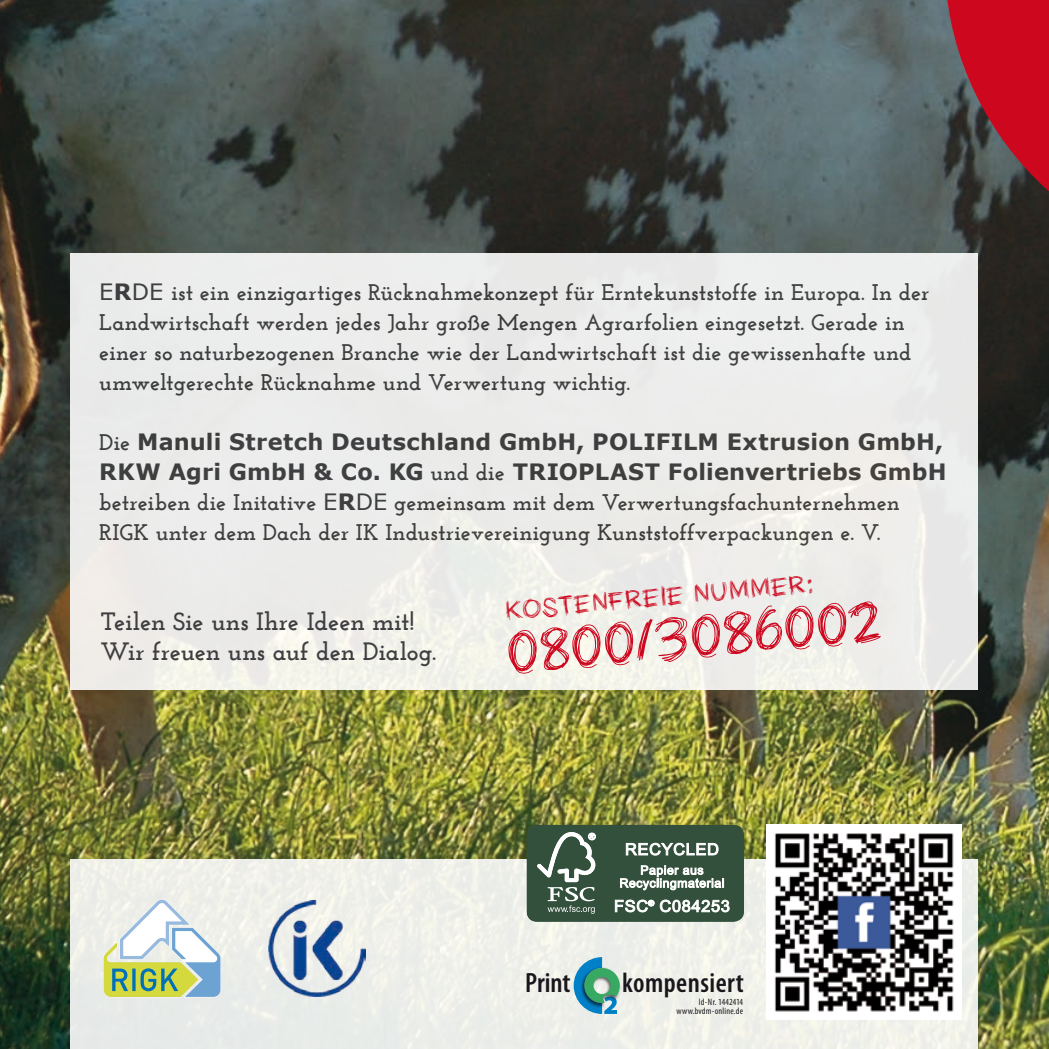
<style>
.page{position:relative;width:1049px;height:1049px;background:#fff}
.page>*{position:absolute;margin:0;border:0;box-sizing:border-box;transform-origin:0 0}
.t1{font:55px "PW Chalk";color:#cd071e}
.t2{font:600 condensed 28px "Myriad Pro";letter-spacing:.015em;color:#1a171c}
.t3{font:700 25px/30px "Josefin Slab";letter-spacing:-.005em;color:#3e3e40}
.t4{font:25px "PW Chalk";color:#cd071e}
.t5{font:700 22.5px/30px "Josefin Slab";color:#3e3e40}
.t6{font:700 22.5px/30px "Verdana";letter-spacing:.01em;color:#3e3e40}
.t7{font:condensed 9.25px/9.2px "Myriad Pro";letter-spacing:.025em;color:#1a171c;text-align:right}
.s1{font-family:"Verdana";font-weight:400}
.s2{font-family:"Verdana"}
.s3{font-family:"Josefin Slab"}
</style>
<div class="page">
<img style="left:0;top:0;width:1049px;height:1049px">
<svg style="left:944px;top:0;width:105px;height:271px;background:#7d2831"></svg>
<div style="left:71px;top:859px;width:907px;height:190px;background:#edefe9"></div>
<img style="left:269px;top:900px;width:96px;height:96px">
<svg style="left:103px;top:899px;width:118px;height:98px"></svg>
<img style="left:767px;top:825px;width:194px;height:194px">
<svg style="left:526px;top:825px;width:218px;height:97px;background:#546c5b"></svg>
<svg style="left:574px;top:957px;width:46px;height:57px"></svg>
<div style="left:71px;top:254px;width:907px;height:436px;background:#ececeb"></div>
<p class="t5" style="left:99px;top:277px;width:832px"><span class="s1">E</span><span class="s2">R</span><span class="s1">DE</span> ist ein einzigartiges Rücknahmekonzept für Erntekunststoffe in Europa. In der Landwirtschaft werden jedes Jahr große Mengen Agrarfolien eingesetzt. Gerade in einer so naturbezogenen Branche wie der Landwirtschaft ist die gewissenhafte und umweltgerechte Rücknahme und Verwertung wichtig.</p>
<p class="t6" style="left:99px;top:426px;width:849px"><span class="s3">Die</span> Manuli Stretch Deutschland GmbH, POLIFILM Extrusion GmbH,<br>RKW Agri GmbH &amp; Co. KG <span class="s3">und die</span> TRIOPLAST Folienvertriebs GmbH</p>
<p class="t5" style="left:99px;top:487px;width:802px">betreiben die Initative <span class="s1">E</span><span class="s2">R</span><span class="s1">DE</span> gemeinsam mit dem Verwertungsfachunternehmen<br>RIGK unter dem Dach der IK Industrievereinigung Kunststoffverpackungen e. V.</p>
<p class="t3" style="left:101px;top:606px;width:337px">Teilen Sie uns Ihre Ideen mit!<br>Wir freuen uns auf den Dialog.</p>
<p class="t4" style="left:505px;top:598px;width:311px;rotate:-5deg">KOSTENFREIE NUMMER:</p>
<h1 class="t1" style="left:507px;top:626px;width:378px;rotate:-5deg">0800/3086002</h1>
<p class="t2" style="left:525px;top:965px;width:47px">Print</p>
<p class="t2" style="left:622px;top:965px;width:123px">kompensiert</p>
<p class="t7" style="left:676px;top:997px;width:68px">Id-Nr. 1442414 www.bvdm-online.de</p>
</div>
